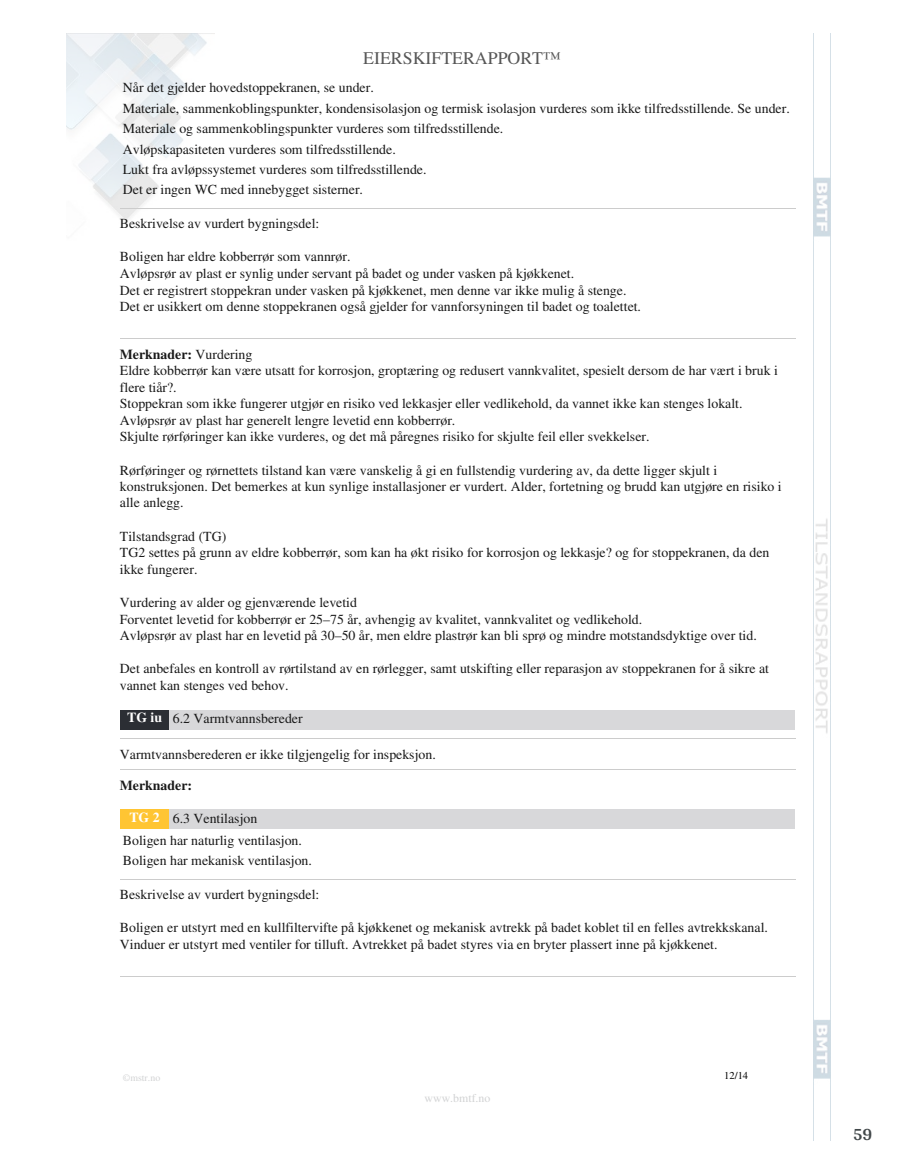
<style>
.page{position:relative;width:915px;height:1172px;background:#fff}
.page>*{position:absolute;margin:0;border:0;box-sizing:border-box;transform-origin:0 0}
.t1{font:700 18px "Arya";color:#414749}
.t2{font:17.85px "Times";color:#575757}
.t3{font:13.8px/16.5px "Times";color:#191919}
.t4{font:700 13.8px "Times";color:#191919}
.t5{font:11.85px "Times";color:#d2d3d4}
.t6{font:10.5px "Times";color:#000}
.t7{font:9.9px "Times";color:#d2d3d4}
.s1{font-weight:700}
.s2{font-weight:700;color:#fff}
</style>
<div class="page">
<img style="left:66px;top:33px;width:149px;height:188px">
<img style="left:813px;top:33px;width:17px;height:1107px">
<hr style="left:120px;top:208px;width:674px;height:1px;background:#ccc">
<hr style="left:120px;top:338px;width:674px;height:1px;background:#ccc">
<div style="left:120px;top:710px;width:49px;height:20px;background:#2b2e34"></div>
<div style="left:169px;top:710px;width:625px;height:20px;background:#d8d8da"></div>
<hr style="left:120px;top:738px;width:674px;height:1px;background:#ccc">
<hr style="left:120px;top:769px;width:674px;height:1px;background:#ccc">
<div style="left:120px;top:809px;width:49px;height:20px;background:#ffc533"></div>
<div style="left:169px;top:809px;width:625px;height:20px;background:#d8d8da"></div>
<hr style="left:120px;top:879px;width:674px;height:1px;background:#ccc">
<hr style="left:120px;top:976px;width:674px;height:1px;background:#ccc">
<p class="t2" style="left:363px;top:48px;width:199px">EIERSKIFTERAPPORT™</p>
<p class="t3" style="left:123px;top:78px;width:668px;line-height:20.4px">Når det gjelder hovedstoppekranen, se under.<br>Materiale, sammenkoblingspunkter, kondensisolasjon og termisk isolasjon vurderes som ikke tilfredsstillende. Se under.<br>Materiale og sammenkoblingspunkter vurderes som tilfredsstillende.<br>Avløpskapasiteten vurderes som tilfredsstillende.<br>Lukt fra avløpssystemet vurderes som tilfredsstillende.<br>Det er ingen WC med innebygget sisterner.</p>
<p class="t3" style="left:120px;top:215px;width:201px">Beskrivelse av vurdert bygningsdel:</p>
<p class="t3" style="left:120px;top:248px;width:522px">Boligen har eldre kobberrør som vannrør.<br>Avløpsrør av plast er synlig under servant på badet og under vasken på kjøkkenet.<br>Det er registrert stoppekran under vasken på kjøkkenet, men denne var ikke mulig å stenge.<br>Det er usikkert om denne stoppekranen også gjelder for vannforsyningen til badet og toalettet.</p>
<p class="t3" style="left:120px;top:346px;width:659px"><span class="s1">Merknader:</span> Vurdering<br>Eldre kobberrør kan være utsatt for korrosjon, groptæring og redusert vannkvalitet, spesielt dersom de har vært i bruk i flere tiår?.<br>Stoppekran som ikke fungerer utgjør en risiko ved lekkasjer eller vedlikehold, da vannet ikke kan stenges lokalt.<br>Avløpsrør av plast har generelt lengre levetid enn kobberrør.<br>Skjulte rørføringer kan ikke vurderes, og det må påregnes risiko for skjulte feil eller svekkelser.</p>
<p class="t3" style="left:120px;top:462px;width:663px">Rørføringer og rørnettets tilstand kan være vanskelig å gi en fullstendig vurdering av, da dette ligger skjult i konstruksjonen. Det bemerkes at kun synlige installasjoner er vurdert. Alder, fortetning og brudd kan utgjøre en risiko i alle anlegg.</p>
<p class="t3" style="left:120px;top:528px;width:651px">Tilstandsgrad (TG)<br>TG2 settes på grunn av eldre kobberrør, som kan ha økt risiko for korrosjon og lekkasje? og for stoppekranen, da den ikke fungerer.</p>
<p class="t3" style="left:120px;top:594px;width:638px">Vurdering av alder og gjenværende levetid<br>Forventet levetid for kobberrør er 25–75 år, avhengig av kvalitet, vannkvalitet og vedlikehold.<br>Avløpsrør av plast har en levetid på 30–50 år, men eldre plastrør kan bli sprø og mindre motstandsdyktige over tid.</p>
<p class="t3" style="left:120px;top:660px;width:650px">Det anbefales en kontroll av rørtilstand av en rørlegger, samt utskifting eller reparasjon av stoppekranen for å sikre at vannet kan stenges ved behov.</p>
<p class="t3" style="left:127px;top:710px;width:177px"><span class="s2">TG iu</span> 6.2 Varmtvannsbereder</p>
<p class="t3" style="left:120px;top:746px;width:317px">Varmtvannsberederen er ikke tilgjengelig for inspeksjon.</p>
<p class="t4" style="left:120px;top:777px;width:74px">Merknader:</p>
<p class="t3" style="left:123px;top:807px;width:180px;line-height:22.4px;text-indent:7px"><span class="s2">TG 2</span> 6.3 Ventilasjon<br>Boligen har naturlig ventilasjon.</p>
<p class="t3" style="left:123px;top:852px;width:190px">Boligen har mekanisk ventilasjon.</p>
<p class="t3" style="left:120px;top:886px;width:201px">Beskrivelse av vurdert bygningsdel:</p>
<p class="t3" style="left:120px;top:919px;width:649px">Boligen er utstyrt med en kullfiltervifte på kjøkkenet og mekanisk avtrekk på badet koblet til en felles avtrekkskanal.<br>Vinduer er utstyrt med ventiler for tilluft. Avtrekket på badet styres via en bryter plassert inne på kjøkkenet.</p>
<p class="t7" style="left:123px;top:1072px;width:39px">©mstr.no</p>
<p class="t5" style="left:424px;top:1091px;width:67px">www.bmtf.no</p>
<p class="t6" style="left:724px;top:1070px;width:25px">12/14</p>
<h1 class="t1" style="left:852px;top:1123px;width:21px">59</h1>
</div>
